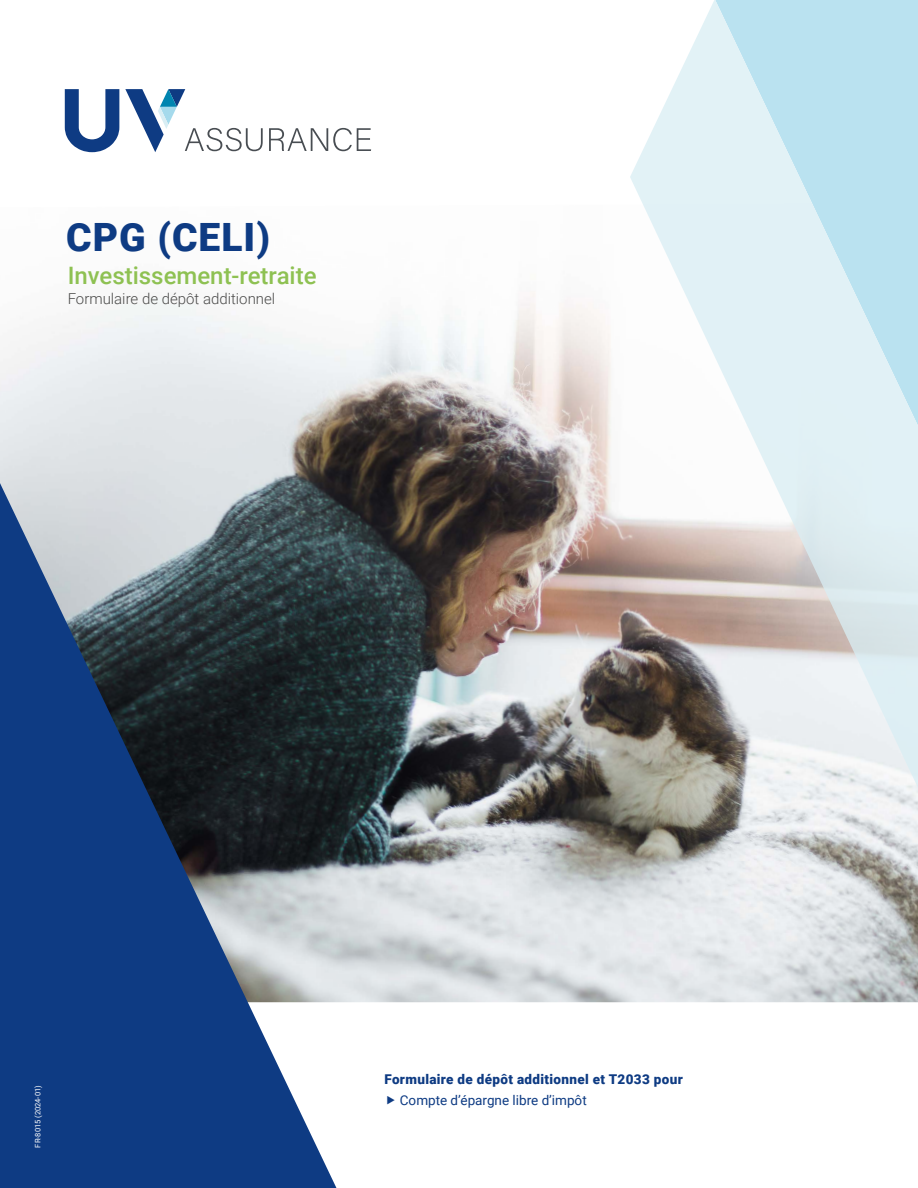
<style>
.page{position:relative;width:918px;height:1188px;background:#fff}
.page>*{position:absolute;margin:0;border:0;box-sizing:border-box;transform-origin:0 0}
.t1{font:900 39px "Roboto";letter-spacing:.025em;color:#0e3b83}
.t2{font:500 24px "Roboto";color:#8ec152}
.t3{font:300 15px "Roboto";color:#4a4a49}
.t4{font:900 13.5px "Roboto";letter-spacing:.025em;color:#0e3b83}
.t5{font:13.5px "Roboto";color:#0e3b83}
.t6{font:7.5px "Roboto";color:#fff}
</style>
<div class="page">
<img style="left:0;top:291px;width:918px;height:711px">
<svg style="left:0;top:483px;width:336px;height:705px;background:#3a547a"></svg>
<svg style="left:269px;top:128px;width:102px;height:23px"></svg>
<svg style="left:65px;top:89px;width:54px;height:63px"></svg>
<svg style="left:125px;top:89px;width:138px;height:63px"></svg>
<svg style="left:630px;top:0;width:288px;height:848px"></svg>
<h1 class="t1" style="left:66px;top:209px;width:205px">CPG (CELI)</h1>
<h2 class="t2" style="left:68px;top:258px;width:250px">Investissement-retraite</h2>
<p class="t3" style="left:68px;top:289px;width:209px">Formulaire de dépôt additionnel</p>
<p class="t6" style="left:33px;top:1148px;width:64px;rotate:-90deg">FR-8015 (2024-01)</p>
<p class="t4" style="left:384px;top:1070px;width:300px">Formulaire de dépôt additionnel et T2033 pour</p>
<p class="t5" style="left:400px;top:1091px;width:188px">Compte d’épargne libre d’impôt</p>
</div>
